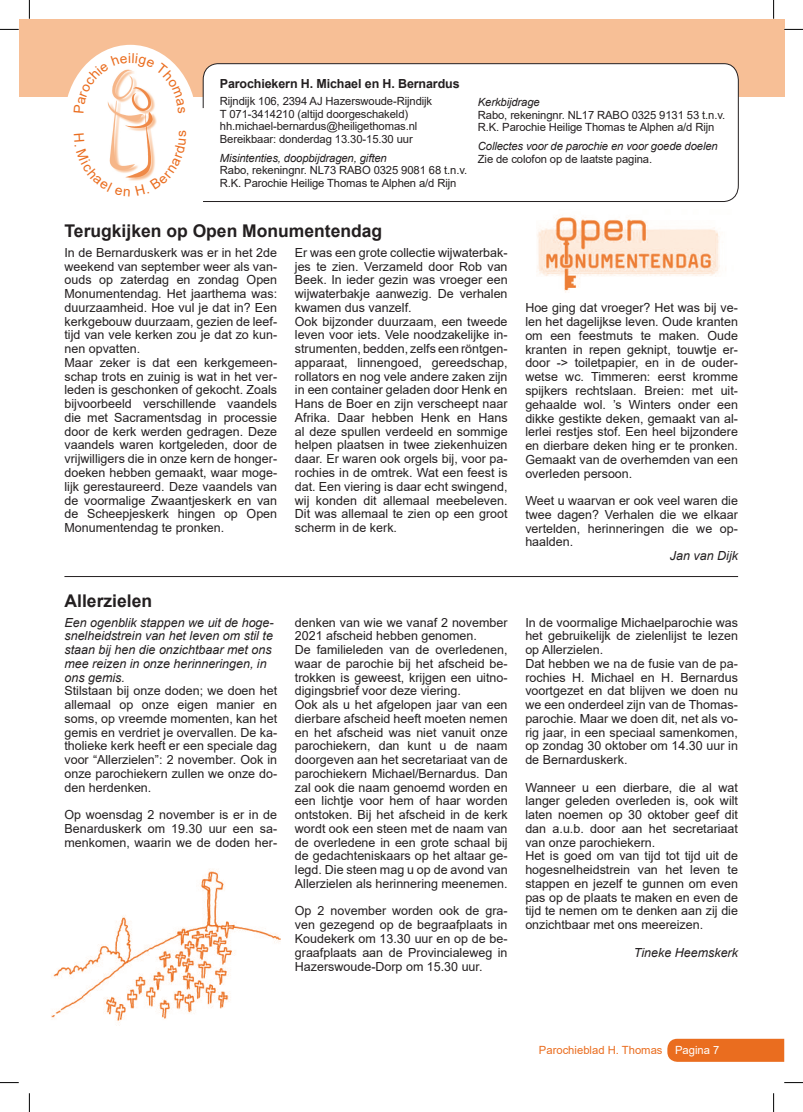
<style>
.page{position:relative;width:803px;height:1112px;background:#fff}
.page>*{position:absolute;margin:0;border:0;box-sizing:border-box;transform-origin:0 0}
.t1{font:700 17.5px "Arial";color:#231f20}
.t2{font:12.5px/13.8px "Arial";color:#231f20}
.t3{font:italic 12.5px/13.8px "Arial";color:#231f20}
.t4{font:700 12.5px "Arial";letter-spacing:-.01em;color:#231f20}
.t5{font:11.25px/12.5px "Arial";letter-spacing:-.01em;color:#231f20}
.t6{font:italic 11.25px "Arial";letter-spacing:-.01em;color:#231f20}
.t7{font:11.25px "Arial";color:#ea6d1f}
.s1{color:#fff}
</style>
<div class="page">
<div style="left:667px;top:1038px;width:117px;height:23px;background:#ea6d1f"></div>
<div style="left:19px;top:19px;width:765px;height:77px;background:#f7bf96"></div>
<svg style="left:202px;top:63px;width:537px;height:139px"></svg>
<div style="left:65px;top:45px;width:131px;height:150px;background:#fff;border-radius:50%"></div>
<img style="left:113px;top:113px;width:43px;height:17px">
<img style="left:536px;top:215px;width:184px;height:77px">
<hr style="left:64px;top:576px;width:674px;height:1px;background:#231f20">
<img style="left:51px;top:869px;width:229px;height:157px">
<svg style="left:0;top:29px;width:19px;height:1px"></svg>
<svg style="left:784px;top:29px;width:19px;height:1px"></svg>
<svg style="left:0;top:1082px;width:19px;height:1px"></svg>
<svg style="left:784px;top:1082px;width:19px;height:1px"></svg>
<svg style="left:29px;top:0;width:1px;height:19px"></svg>
<svg style="left:29px;top:1093px;width:1px;height:18px"></svg>
<svg style="left:773px;top:0;width:1px;height:19px"></svg>
<svg style="left:773px;top:1093px;width:1px;height:18px"></svg>
<svg style="left:109px;top:130px;width:46px;height:51px"></svg>
<svg style="left:74px;top:53px;width:111px;height:60px"></svg>
<p class="t4" style="left:220px;top:74px;width:241px">Parochiekern H. Michael en H. Bernardus</p>
<p class="t5" style="left:220px;top:95px;width:214px">Rijndijk 106, 2394 AJ Hazerswoude-Rijndijk T 071-3414210 (altijd doorgeschakeld) hh.michael-bernardus@heiligethomas.nl Bereikbaar: donderdag 13.30-15.30 uur</p>
<p class="t6" style="left:220px;top:150px;width:168px">Misintenties, doopbijdragen, giften</p>
<p class="t5" style="left:220px;top:164px;width:249px">Rabo, rekeningnr. NL73 RABO 0325 9081 68 t.n.v.<br>R.K. Parochie Heilige Thomas te Alphen a/d Rijn</p>
<p class="t6" style="left:478px;top:95px;width:63px">Kerkbijdrage</p>
<p class="t5" style="left:478px;top:109px;width:249px">Rabo, rekeningnr. NL17 RABO 0325 9131 53 t.n.v.<br>R.K. Parochie Heilige Thomas te Alphen a/d Rijn</p>
<p class="t6" style="left:478px;top:139px;width:241px">Collectes voor de parochie en voor goede doelen</p>
<p class="t5" style="left:478px;top:152px;width:176px">Zie de colofon op de laatste pagina.</p>
<h1 class="t1" style="left:65px;top:219px;width:319px">Terugkijken op Open Monumentendag</h1>
<p class="t2" style="left:65px;top:245px;width:214px">In de Bernarduskerk was er in het 2de weekend van september weer als van&shy;ouds op zaterdag en zondag Open Monumentendag. Het jaarthema was: duurzaamheid. Hoe vul je dat in? Een kerkgebouw duurzaam, gezien de leef&shy;tijd van vele kerken zou je dat zo kun&shy;nen opvatten.<br>Maar zeker is dat een kerkgemeen&shy;schap trots en zuinig is wat in het ver&shy;leden is geschonken of gekocht. Zoals bijvoorbeeld verschillende vaandels die met Sacramentsdag in processie door de kerk werden gedragen. Deze vaandels waren kortgeleden, door de vrijwilligers die in onze kern de honger&shy;doeken hebben gemaakt, waar moge&shy;lijk gerestaureerd. Deze vaandels van de voormalige Zwaantjeskerk en van de Scheepjeskerk hingen op Open Monumentendag te pronken.</p>
<p class="t2" style="left:295px;top:245px;width:214px">Er was een grote collectie wijwaterbak&shy;jes te zien. Verzameld door Rob van Beek. In ieder gezin was vroeger een wijwaterbakje aanwezig. De verhalen kwamen dus vanzelf.<br>Ook bijzonder duurzaam, een tweede leven voor iets. Vele noodzakelijke in&shy;strumenten, bedden, zelfs een röntgen&shy;apparaat, linnengoed, gereedschap, rollators en nog vele andere zaken zijn in een container geladen door Henk en Hans de Boer en zijn verscheept naar Afrika. Daar hebben Henk en Hans al deze spullen verdeeld en sommige helpen plaatsen in twee ziekenhuizen daar. Er waren ook orgels bij, voor pa&shy;rochies in de omtrek. Wat een feest is dat. Een viering is daar echt swingend, wij konden dit allemaal meebeleven.<br>Dit was allemaal te zien op een groot scherm in de kerk.</p>
<h1 class="t1" style="left:65px;top:588px;width:89px">Allerzielen</h1>
<p class="t3" style="left:65px;top:615px;width:211px">Een ogenblik stappen we uit de hoge&shy;snelheidstrein van het leven om stil te staan bij hen die onzichtbaar met ons mee reizen in onze herinneringen, in ons gemis.</p>
<p class="t2" style="left:65px;top:683px;width:214px;text-align:justify">Stilstaan bij onze doden; we doen het allemaal op onze eigen manier en soms, op vreemde momenten, kan het gemis en verdriet je overvallen. De ka&shy;tholieke kerk heeft er een speciale dag voor “Allerzielen”: 2 november. Ook in onze parochiekern zullen we onze do&shy;den herdenken.</p>
<p class="t2" style="left:65px;top:807px;width:214px;text-align:justify">Op woensdag 2 november is er in de Benarduskerk om 19.30 uur een sa&shy;menkomen, waarin we de doden her-</p>
<p class="t2" style="left:295px;top:615px;width:214px">denken van wie we vanaf 2 november 2021 afscheid hebben genomen.<br>De familieleden van de overledenen, waar de parochie bij het afscheid be&shy;trokken is geweest, krijgen een uitno&shy;digingsbrief voor deze viering.<br>Ook als u het afgelopen jaar van een dierbare afscheid heeft moeten nemen en het afscheid was niet vanuit onze parochiekern, dan kunt u de naam doorgeven aan het secretariaat van de parochiekern Michael/Bernardus. Dan zal ook die naam genoemd worden en een lichtje voor hem of haar worden ontstoken. Bij het afscheid in de kerk wordt ook een steen met de naam van de overledene in een grote schaal bij de gedachteniskaars op het altaar ge&shy;legd. Die steen mag u op de avond van Allerzielen als herinnering meenemen.</p>
<p class="t2" style="left:295px;top:903px;width:214px;text-align:justify">Op 2 november worden ook de gra&shy;ven gezegend op de begraafplaats in Koudekerk om 13.30 uur en op de be&shy;graafplaats aan de Provincialeweg in Hazerswoude-Dorp om 15.30 uur.</p>
<p class="t2" style="left:525px;top:301px;width:214px;text-align:justify">Hoe ging dat vroeger? Het was bij ve&shy;len het dagelijkse leven. Oude kranten om een feestmuts te maken. Oude kranten in repen geknipt, touwtje er&shy;door -&gt; toiletpapier, en in de ouder&shy;wetse wc. Timmeren: eerst kromme spijkers rechtslaan. Breien: met uit&shy;gehaalde wol. ’s Winters onder een dikke gestikte deken, gemaakt van al&shy;lerlei restjes stof. Een heel bijzondere en dierbare deken hing er te pronken.<br>Gemaakt van de overhemden van een overleden persoon.</p>
<p class="t2" style="left:525px;top:493px;width:214px;text-align:justify">Weet u waarvan er ook veel waren die twee dagen? Verhalen die we elkaar vertelden, herinneringen die we op&shy;haalden.</p>
<p class="t3" style="left:670px;top:549px;width:70px">Jan van Dijk</p>
<p class="t2" style="left:525px;top:615px;width:214px">In de voormalige Michaelparochie was het gebruikelijk de zielenlijst te lezen op Allerzielen.<br>Dat hebben we na de fusie van de pa&shy;rochies H. Michael en H. Bernardus voortgezet en dat blijven we doen nu we een onderdeel zijn van de Thomas&shy;parochie. Maar we doen dit, net als vo&shy;rig jaar, in een speciaal samenkomen, op zondag 30 oktober om 14.30 uur in de Bernarduskerk.</p>
<p class="t2" style="left:525px;top:780px;width:214px">Wanneer u een dierbare, die al wat langer geleden overleden is, ook wilt laten noemen op 30 oktober geef dit dan a.u.b. door aan het secretariaat van onze parochiekern.<br>Het is goed om van tijd tot tijd uit de hogesnelheidstrein van het leven te stappen en jezelf te gunnen om even pas op de plaats te maken en even de tijd te nemen om te denken aan zij die onzichtbaar met ons meereizen.</p>
<p class="t3" style="left:634px;top:945px;width:106px">Tineke Heemskerk</p>
<p class="t7" style="left:539px;top:1041px;width:182px">Parochieblad H. Thomas <span class="s1">Pagina 7</span></p>
</div>
